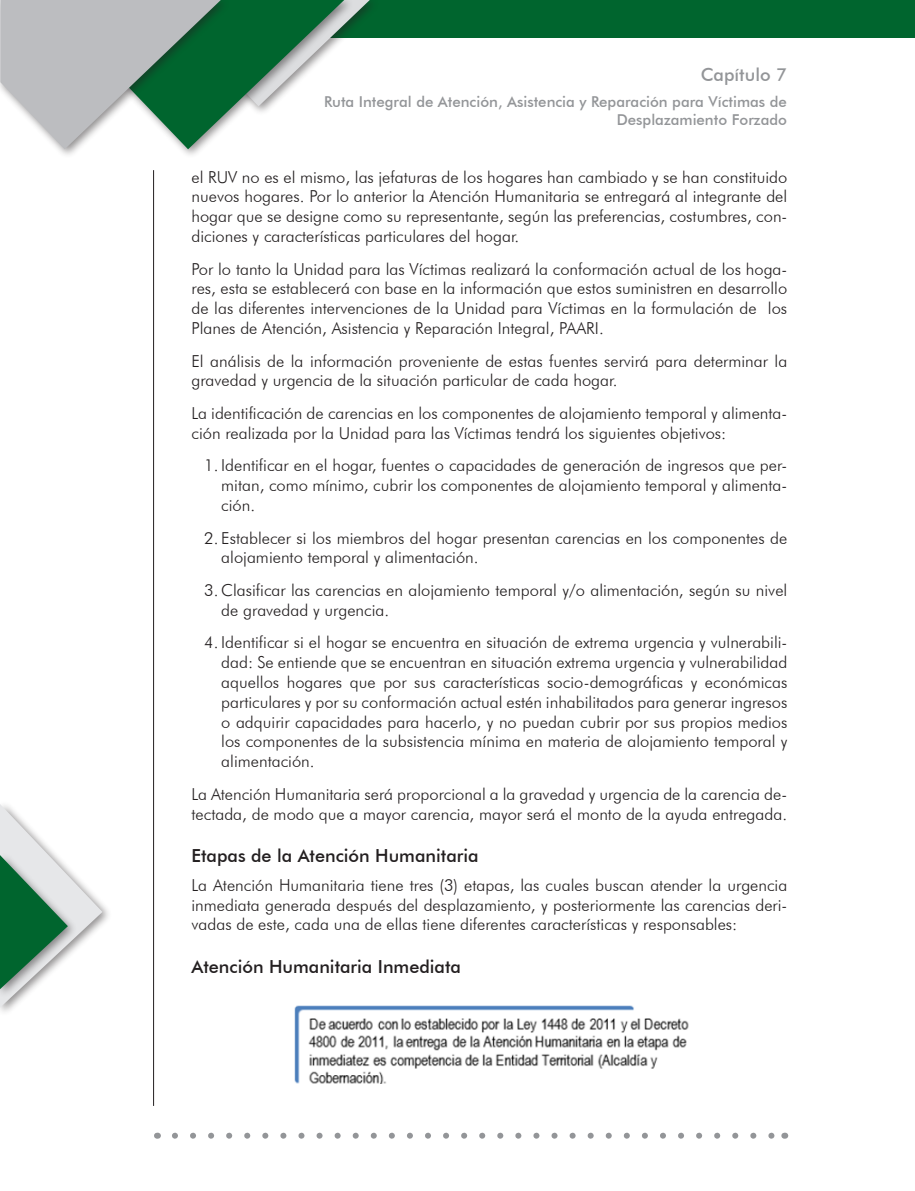
<style>
.page{position:relative;width:915px;height:1191px;background:#fff}
.page>*{position:absolute;margin:0;border:0;box-sizing:border-box;transform-origin:0 0}
.Subtitulo{font:500 18px "Futura BT";color:#231f20}
.t1{font:500 18px "Futura BT";color:#939598}
.Texto{font:300 16.5px/19.8px "Futura BT";color:#231f20;text-align:justify}
.Sangria_1{font:300 16.5px/19.8px "Futura BT";color:#231f20;text-align:justify}
.t2{font:500 15px/18px "Futura BT";color:#939598;text-align:right}
</style>
<div class="page">
<div style="left:270px;top:0;width:644px;height:38px;background:#00652e"></div>
<div style="left:207px;top:0;width:172px;height:117px;background:#231f20;opacity:.5"></div>
<div style="left:0;top:0;width:231px;height:159px;background:#231f20;opacity:.5"></div>
<svg style="left:0;top:0;width:369px;height:149px"></svg>
<hr style="left:153px;top:170px;width:1px;height:936px;background:#231f20">
<svg style="left:175px;top:1132px;width:600px;height:6px"></svg>
<svg style="left:0;top:804px;width:102px;height:203px"></svg>
<img style="left:294px;top:1005px;width:394px;height:78px">
<p class="t1" style="left:700px;top:64px;width:88px">Capítulo 7</p>
<p class="t2" style="left:324px;top:92px;width:464px">Ruta Integral de Atención, Asistencia y Reparación para Víctimas de<br>Desplazamiento Forzado</p>
<p class="Texto" style="left:191px;top:167px;width:597px">el RUV no es el mismo, las jefaturas de los hogares han cambiado y se han constituido nuevos hogares. Por lo anterior la Atención Humanitaria se entregará al integrante del hogar que se designe como su representante, según las preferencias, costumbres, con&shy;diciones y características particulares del hogar.</p>
<p class="Texto" style="left:191px;top:259px;width:597px">Por lo tanto la Unidad para las Víctimas realizará la conformación actual de los hoga&shy;res, esta se establecerá con base en la información que estos suministren en desarrollo de las diferentes intervenciones de la Unidad para Víctimas en la formulación de los Planes de Atención, Asistencia y Reparación Integral, PAARI.</p>
<p class="Texto" style="left:191px;top:351px;width:597px">El análisis de la información proveniente de estas fuentes servirá para determinar la gravedad y urgencia de la situación particular de cada hogar.</p>
<p class="Texto" style="left:191px;top:403px;width:597px">La identificación de carencias en los componentes de alojamiento temporal y alimenta&shy;ción realizada por la Unidad para las Víctimas tendrá los siguientes objetivos:</p>
<p class="Sangria_1" style="left:221px;top:455px;width:567px;text-indent:-17px">1. Identificar en el hogar, fuentes o capacidades de generación de ingresos que per&shy;mitan, como mínimo, cubrir los componentes de alojamiento temporal y alimenta&shy;ción.</p>
<p class="Sangria_1" style="left:221px;top:527px;width:567px;text-indent:-17px">2. Establecer si los miembros del hogar presentan carencias en los componentes de alojamiento temporal y alimentación.</p>
<p class="Sangria_1" style="left:221px;top:580px;width:567px;text-indent:-17px">3. Clasificar las carencias en alojamiento temporal y/o alimentación, según su nivel de gravedad y urgencia.</p>
<p class="Sangria_1" style="left:221px;top:632px;width:567px;text-indent:-17px">4. Identificar si el hogar se encuentra en situación de extrema urgencia y vulnerabili&shy;dad: Se entiende que se encuentran en situación extrema urgencia y vulnerabilidad aquellos hogares que por sus características socio-demográficas y económicas particulares y por su conformación actual estén inhabilitados para generar ingresos o adquirir capacidades para hacerlo, y no puedan cubrir por sus propios medios los componentes de la subsistencia mínima en materia de alojamiento temporal y alimentación.</p>
<p class="Texto" style="left:191px;top:784px;width:597px">La Atención Humanitaria será proporcional a la gravedad y urgencia de la carencia de&shy;tectada, de modo que a mayor carencia, mayor será el monto de la ayuda entregada.</p>
<p class="Subtitulo" style="left:191px;top:845px;width:288px">Etapas de la Atención Humanitaria</p>
<p class="Texto" style="left:191px;top:875px;width:597px">La Atención Humanitaria tiene tres (3) etapas, las cuales buscan atender la urgencia inmediata generada después del desplazamiento, y posteriormente las carencias deri&shy;vadas de este, cada una de ellas tiene diferentes características y responsables:</p>
<p class="Subtitulo" style="left:191px;top:956px;width:271px">Atención Humanitaria Inmediata</p>
</div>
